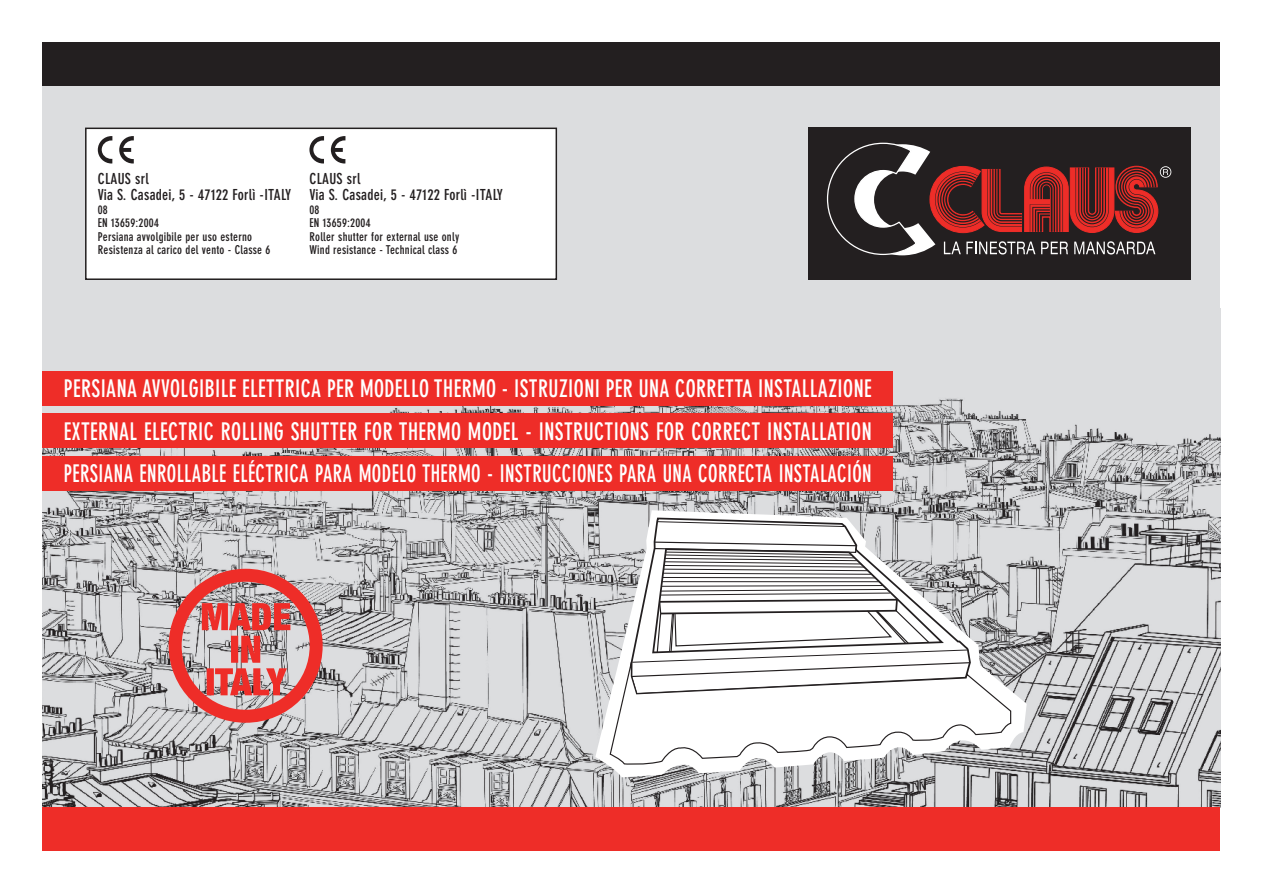
<style>
.page{position:relative;width:1263px;height:893px;background:#fff}
.page>*{position:absolute;margin:0;border:0;box-sizing:border-box;transform-origin:0 0}
.t1{font:700 condensed 24px "DIN Neuzeit Grotesk";letter-spacing:.02em;color:#fff;scale:.9 1}
.t2{font:700 condensed 24px "DIN Neuzeit Grotesk";letter-spacing:.02em;color:#fff;scale:.85 1}
.t3{font:700 condensed 15px/16.5px "DIN Neuzeit Grotesk";letter-spacing:.02em;color:#231f20}
.t4{font:700 condensed 12px/13.5px "DIN Neuzeit Grotesk";letter-spacing:.02em;color:#231f20}
</style>
<div class="page">
<div style="left:43px;top:85px;width:1177px;height:723px;background:#dcdddf"></div>
<img style="left:43px;top:398px;width:1177px;height:410px">
<div style="left:86px;top:128px;width:470px;height:151px;background:#fff"></div>
<div style="left:85px;top:128px;width:472px;height:152px;border:2px solid #231f20"></div>
<div style="left:808px;top:128px;width:383px;height:152px;background:#231f20"></div>
<svg style="left:826px;top:142px;width:345px;height:114px"></svg>
<svg style="left:98px;top:136px;width:14px;height:27px"></svg>
<svg style="left:119px;top:136px;width:15px;height:27px"></svg>
<svg style="left:309px;top:136px;width:15px;height:27px"></svg>
<svg style="left:331px;top:136px;width:14px;height:27px"></svg>
<svg style="left:169px;top:569px;width:154px;height:154px"></svg>
<div style="left:43px;top:371px;width:850px;height:34px;background:#ee2d28"></div>
<div style="left:43px;top:414px;width:850px;height:34px;background:#ee2d28"></div>
<div style="left:43px;top:456px;width:850px;height:34px;background:#ee2d28"></div>
<div style="left:43px;top:43px;width:1177px;height:43px;background:#231f20"></div>
<div style="left:43px;top:808px;width:1177px;height:43px;background:#ee2d28"></div>
<svg style="left:595px;top:510px;width:432px;height:267px"></svg>
<svg style="left:629px;top:517px;width:343px;height:24px"></svg>
<svg style="left:656px;top:521px;width:189px;height:6px"></svg>
<svg style="left:609px;top:541px;width:403px;height:226px;background:#dedede"></svg>
<p class="t3" style="left:98px;top:170px;width:195px">CLAUS SRL<br>VIA S. CASADEI, 5 - 47122 FORLÌ -ITALY</p>
<p class="t4" style="left:98px;top:203px;width:174px">08<br>EN 13659:2004<br>PERSIANA AVVOLGIBILE PER USO ESTERNO<br>RESISTENZA AL CARICO DEL VENTO - CLASSE 6</p>
<p class="t3" style="left:309px;top:170px;width:195px">CLAUS SRL<br>VIA S. CASADEI, 5 - 47122 FORLÌ -ITALY</p>
<p class="t4" style="left:309px;top:203px;width:151px">08<br>EN 13659:2004<br>ROLLER SHUTTER FOR EXTERNAL USE ONLY<br>WIND RESISTANCE - TECHNICAL CLASS 6</p>
<p class="t1" style="left:64px;top:375px;width:518px">PERSIANA AVVOLGIBILE ELETTRICA PER MODELLO THERMO - ISTRU</p>
<p class="t1" style="left:559px;top:375px;width:20px">ZIONI</p>
<p class="t1" style="left:606px;top:375px;width:89px">PERUNACORRETTA</p>
<p class="t1" style="left:758px;top:375px;width:29px">INSTALLA</p>
<p class="t1" style="left:828px;top:375px;width:21px">ZIONE</p>
<p class="t1" style="left:64px;top:417px;width:31px">EXTERNAL</p>
<p class="t1" style="left:144px;top:417px;width:11px">ELECTRIC</p>
<p class="t1" style="left:221px;top:417px;width:11px">ROLLING</p>
<p class="t1" style="left:291px;top:417px;width:12px">SHUTTER</p>
<p class="t1" style="left:364px;top:417px;width:128px">FOR THERMO MODEL</p>
<p class="t1" style="left:525px;top:417px;width:33px">- INSTRUCTIONS</p>
<p class="t1" style="left:656px;top:417px;width:52px">FOR CORRECT</p>
<p class="t1" style="left:767px;top:417px;width:11px">INSTALLATION</p>
<p class="t2" style="left:64px;top:460px;width:22px">PERSIANA</p>
<p class="t2" style="left:140px;top:460px;width:12px">ENROLLABLE</p>
<p class="t2" style="left:233px;top:460px;width:38px">ELÉCTRICA</p>
<p class="t2" style="left:315px;top:460px;width:12px">PARA</p>
<p class="t2" style="left:359px;top:460px;width:12px">MODELO</p>
<p class="t2" style="left:422px;top:460px;width:13px">THERMO</p>
<p class="t2" style="left:487px;top:460px;width:33px">- INSTRUCCIONES</p>
<p class="t2" style="left:619px;top:460px;width:12px">PARA</p>
<p class="t2" style="left:663px;top:460px;width:54px">UNA CORRECTA</p>
<p class="t2" style="left:779px;top:460px;width:11px">INSTALACI</p>
<p class="t2" style="left:852px;top:460px;width:22px">ÓN</p>
</div>
